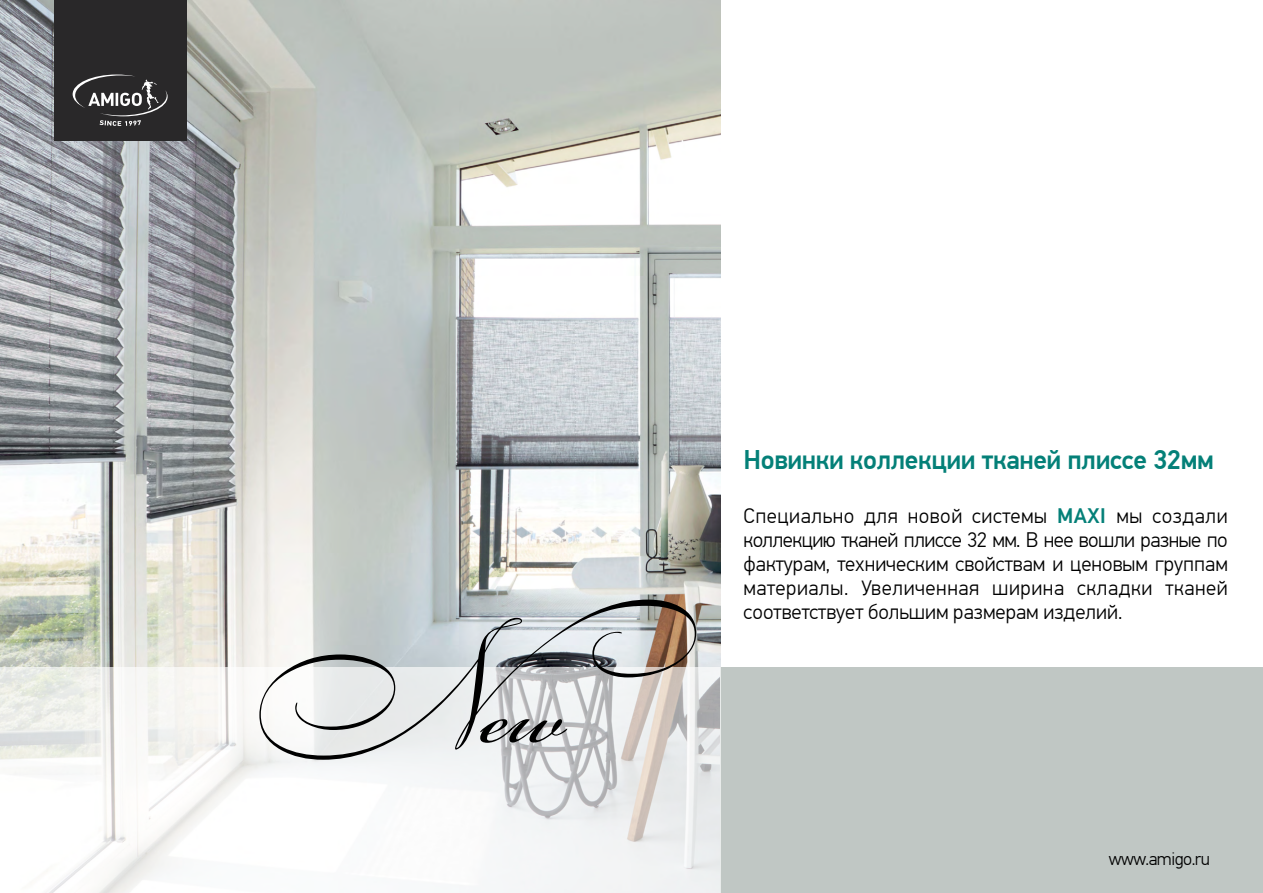
<style>
.page{position:relative;width:1263px;height:893px;background:#fff}
.page>*{position:absolute;margin:0;border:0;box-sizing:border-box;transform-origin:0 0}
.t1{font:500 27px "PF Din Text Pro";letter-spacing:-.015em;color:#048078}
.t2{font:300 21px/24px "PF Din Text Pro";color:#000;text-align:justify}
.t3{font:300 18px "PF Din Text Pro";letter-spacing:-.03em;color:#000}
.s1{font-weight:500;color:#048078}
</style>
<div class="page">
<img style="left:0;top:0;width:720px;height:668px">
<div style="left:720px;top:668px;width:543px;height:225px;background:#c0c7c4"></div>
<div style="left:54px;top:0;width:132px;height:140px;background:#292829"></div>
<svg style="left:73px;top:75px;width:95px;height:51px"></svg>
<svg style="left:0;top:668px;width:720px;height:225px"></svg>
<svg style="left:259px;top:600px;width:437px;height:160px"></svg>
<p class="t1" style="left:743px;top:444px;width:472px">Новинки коллекции тканей плиссе 32мм</p>
<p class="t2" style="left:743px;top:504px;width:486px">Специально для новой системы <span class="s1">MAXI</span> мы создали коллекцию тканей плиссе 32 мм. В нее вошли разные по фактурам, техническим свойствам и ценовым группам материалы. Увеличенная ширина складки тканей соответствует большим размерам изделий.</p>
<p class="t3" style="left:1109px;top:848px;width:103px">www.amigo.ru</p>
</div>
